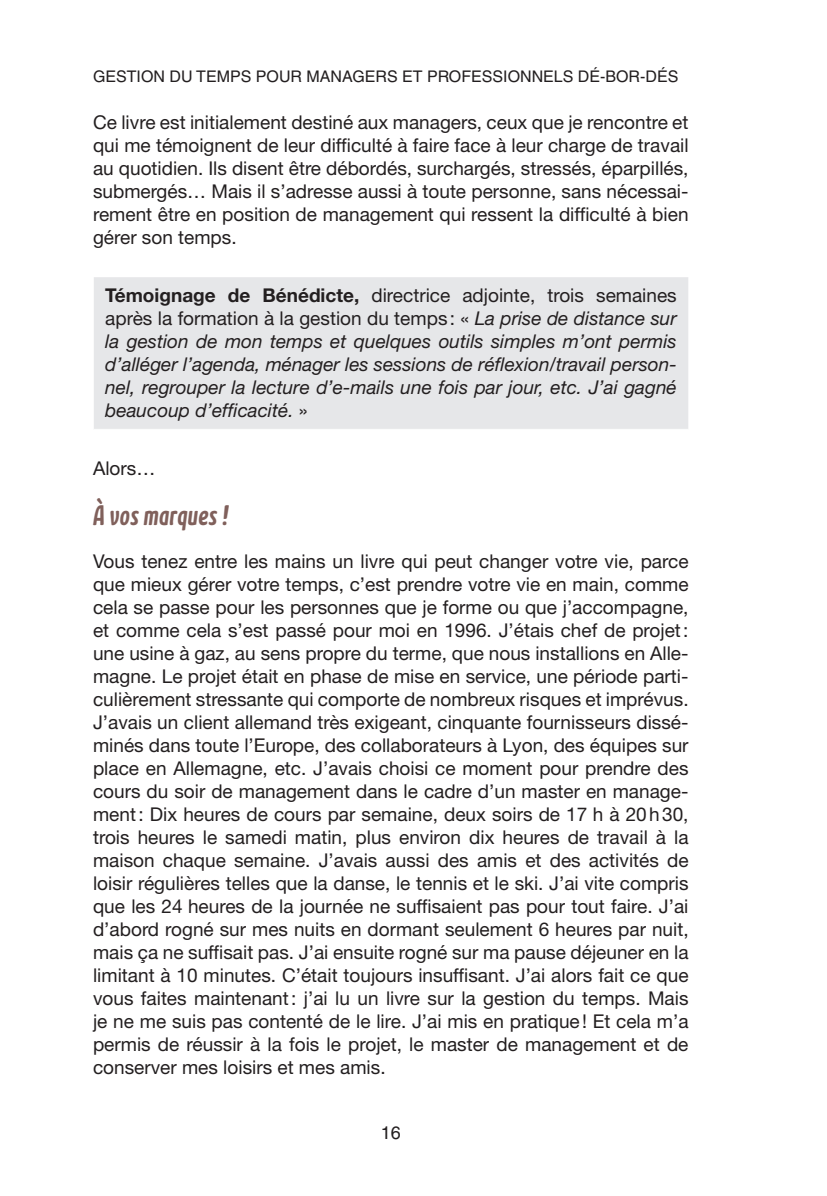
<style>
.page{position:relative;width:827px;height:1196px;background:#fff}
.page>*{position:absolute;margin:0;border:0;box-sizing:border-box;transform-origin:0 0}
._03-Titre_Texte_courant__Gras{font:italic 700 28px "Kava Pro";letter-spacing:.02em;color:#80605b}
.Texte_courant{font:19px/23px "Helvetica Neue LT Std";color:#231f20;text-align:justify}
.Texte_encadré{font:italic 19px/23px "Helvetica Neue LT Std";color:#231f20;text-align:justify}
.t1{font:18px "Helvetica";color:#231f20}
.t2{font:16px "Helvetica";color:#231f20}
.s1{font-weight:700;font-style:normal}
.s2{font-style:normal}
</style>
<div class="page">
<div style="left:93px;top:277px;width:596px;height:152px;background:#e6e7e9"></div>
<hr style="left:93px;top:277px;width:1px;height:152px;background:#fff">
<hr style="left:688px;top:277px;width:1px;height:152px;background:#fff">
<p class="t2" style="left:93px;top:67px;width:587px">GESTION DU TEMPS POUR MANAGERS ET PROFESSIONNELS DÉ-BOR-DÉS</p>
<p class="Texte_courant" style="left:93px;top:111px;width:597px">Ce livre est initialement destiné aux managers, ceux que je rencontre et qui me témoignent de leur difficulté à faire face à leur charge de travail au quotidien. Ils disent être débordés, surchargés, stressés, éparpillés, submergés… Mais il s’adresse aussi à toute personne, sans nécessai&shy;rement être en position de management qui ressent la difficulté à bien gérer son temps.</p>
<p class="Texte_encadré" style="left:105px;top:284px;width:573px"><span class="s1">Témoignage de Bénédicte,</span> <span class="s2">directrice adjointe, trois semaines après la formation à la gestion du temps : «</span> La prise de distance sur la gestion de mon temps et quelques outils simples m’ont permis d’alléger l’agenda, ménager les sessions de réflexion/travail person&shy;nel, regrouper la lecture d’e-mails une fois par jour, etc. J’ai gagné beaucoup d’efficacité. <span class="s2">»</span></p>
<p class="Texte_courant" style="left:93px;top:456px;width:64px">Alors…</p>
<p class="_03-Titre_Texte_courant__Gras" style="left:93px;top:497px;width:137px">À vos marques !</p>
<p class="Texte_courant" style="left:93px;top:549px;width:597px">Vous tenez entre les mains un livre qui peut changer votre vie, parce que mieux gérer votre temps, c’est prendre votre vie en main, comme cela se passe pour les personnes que je forme ou que j’accompagne, et comme cela s’est passé pour moi en 1996. J’étais chef de projet: une usine à gaz, au sens propre du terme, que nous installions en Alle&shy;magne. Le projet était en phase de mise en service, une période parti&shy;culièrement stressante qui comporte de nombreux risques et imprévus.<br>J’avais un client allemand très exigeant, cinquante fournisseurs dissé&shy;minés dans toute l’Europe, des collaborateurs à Lyon, des équipes sur place en Allemagne, etc. J’avais choisi ce moment pour prendre des cours du soir de management dans le cadre d’un master en manage&shy;ment: Dix heures de cours par semaine, deux soirs de 17 h à 20h30, trois heures le samedi matin, plus environ dix heures de travail à la maison chaque semaine. J’avais aussi des amis et des activités de loisir régulières telles que la danse, le tennis et le ski. J’ai vite compris que les 24 heures de la journée ne suffisaient pas pour tout faire. J’ai d’abord rogné sur mes nuits en dormant seulement 6 heures par nuit, mais ça ne suffisait pas. J’ai ensuite rogné sur ma pause déjeuner en la limitant à 10 minutes. C’était toujours insuffisant. J’ai alors fait ce que vous faites maintenant: j’ai lu un livre sur la gestion du temps. Mais je ne me suis pas contenté de le lire. J’ai mis en pratique! Et cela m’a permis de réussir à la fois le projet, le master de management et de conserver mes loisirs et mes amis.</p>
<p class="t1" style="left:381px;top:1121px;width:22px">16</p>
</div>
